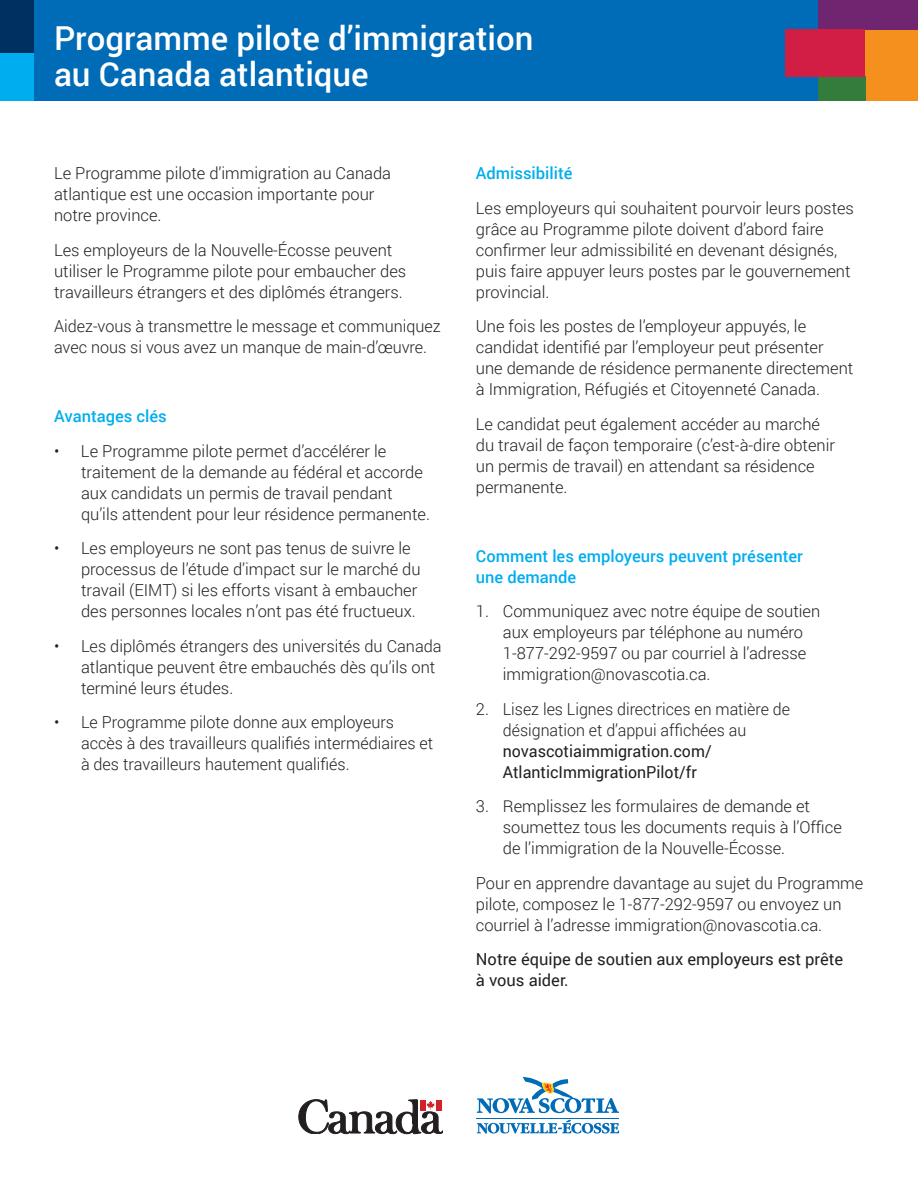
<style>
.page{position:relative;width:918px;height:1188px;background:#fff}
.page>*{position:absolute;margin:0;border:0;box-sizing:border-box;transform-origin:0 0}
.t1{font:500 33px/36px "Roboto";color:#fff}
.t2{font:300 16.5px/21px "Roboto";color:#231f20}
.t3{font:500 16.5px/21px "Roboto";color:#00aeef}
.t4{font:16.5px/21px "Roboto";color:#231f20}
.s1{font-weight:400}
</style>
<div class="page">
<div style="left:865px;top:25px;width:53px;height:76px;background:#f5901e"></div>
<div style="left:30px;top:0;width:789px;height:101px;background:#006bb6"></div>
<div style="left:818px;top:0;width:100px;height:30px;background:#6f2570"></div>
<div style="left:818px;top:76px;width:47px;height:25px;background:#337c3b"></div>
<div style="left:786px;top:30px;width:79px;height:47px;background:#d21e44"></div>
<div style="left:0;top:0;width:34px;height:62px;background:#003062"></div>
<div style="left:0;top:53px;width:34px;height:48px;background:#00aeef"></div>
<hr style="left:477px;top:1118px;width:142px;height:1px;background:#006bb6">
<svg style="left:477px;top:1076px;width:142px;height:37px"></svg>
<svg style="left:477px;top:1120px;width:142px;height:14px"></svg>
<svg style="left:299px;top:1100px;width:144px;height:34px"></svg>
<p class="t1" style="left:54px;top:19px;width:481px">Programme pilote d’immigration au Canada atlantique</p>
<p class="t2" style="left:54px;top:162px;width:339px">Le Programme pilote d’immigration au Canada atlantique est une occasion importante pour notre province.</p>
<p class="t2" style="left:54px;top:239px;width:354px">Les employeurs de la Nouvelle-Écosse peuvent utiliser le Programme pilote pour embaucher des travailleurs étrangers et des diplômés étrangers.</p>
<p class="t2" style="left:54px;top:315px;width:388px">Aidez-vous à transmettre le message et communiquez avec nous si vous avez un manque de main-d’œuvre.</p>
<p class="t3" style="left:54px;top:405px;width:114px">Avantages clés</p>
<p class="t2" style="left:81px;top:440px;width:350px;text-indent:-27px">• Le Programme pilote permet d’accélérer le traitement de la demande au fédéral et accorde aux candidats un permis de travail pendant qu’ils attendent pour leur résidence permanente.</p>
<p class="t2" style="left:81px;top:537px;width:341px;text-indent:-27px">• Les employeurs ne sont pas tenus de suivre le processus de l’étude d’impact sur le marché du travail (EIMT) si les efforts visant à embaucher des personnes locales n’ont pas été fructueux.</p>
<p class="t2" style="left:81px;top:635px;width:362px;text-indent:-27px">• Les diplômés étrangers des universités du Canada atlantique peuvent être embauchés dès qu’ils ont terminé leurs études.</p>
<p class="t2" style="left:81px;top:711px;width:354px;text-indent:-27px">• Le Programme pilote donne aux employeurs accès à des travailleurs qualifiés intermédiaires et à des travailleurs hautement qualifiés.</p>
<p class="t3" style="left:476px;top:162px;width:98px">Admissibilité</p>
<p class="t2" style="left:476px;top:197px;width:380px">Les employeurs qui souhaitent pourvoir leurs postes grâce au Programme pilote doivent d’abord faire confirmer leur admissibilité en devenant désignés, puis faire appuyer leurs postes par le gouvernement provincial.</p>
<p class="t2" style="left:476px;top:315px;width:379px">Une fois les postes de l’employeur appuyés, le candidat identifié par l’employeur peut présenter une demande de résidence permanente directement à Immigration, Réfugiés et Citoyenneté Canada.</p>
<p class="t2" style="left:476px;top:413px;width:361px">Le candidat peut également accéder au marché du travail de façon temporaire (c’est-à-dire obtenir un permis de travail) en attendant sa résidence permanente.</p>
<p class="t3" style="left:476px;top:545px;width:329px">Comment les employeurs peuvent présenter une demande</p>
<p class="t2" style="left:503px;top:600px;width:319px;text-indent:-27px">1. Communiquez avec notre équipe de soutien aux employeurs par téléphone au numéro 1-877-292-9597 ou par courriel à l’adresse immigration@novascotia.ca.</p>
<p class="t2" style="left:503px;top:698px;width:289px;text-indent:-27px">2. Lisez les Lignes directrices en matière de désignation et d’appui affichées au <span class="s1">novascotiaimmigration.com/ AtlanticImmigrationPilot/fr</span></p>
<p class="t2" style="left:503px;top:795px;width:341px;text-indent:-27px">3. Remplissez les formulaires de demande et soumettez tous les documents requis à l’Office de l’immigration de la Nouvelle-Écosse.</p>
<p class="t2" style="left:476px;top:872px;width:389px">Pour en apprendre davantage au sujet du Programme pilote, composez le 1-877-292-9597 ou envoyez un courriel à l’adresse immigration@novascotia.ca.</p>
<p class="t4" style="left:476px;top:948px;width:369px">Notre équipe de soutien aux employeurs est prête à vous aider.</p>
</div>
